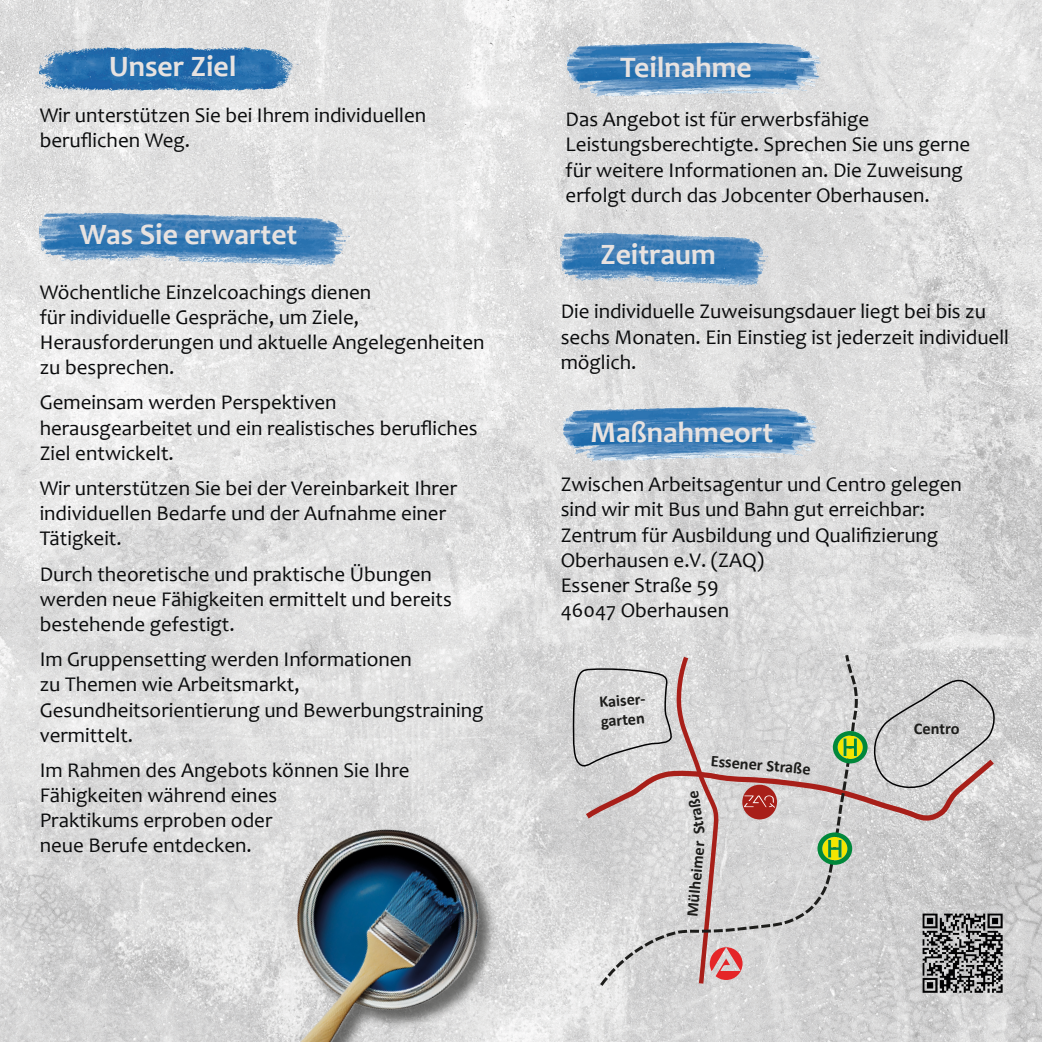
<style>
.page{position:relative;width:1042px;height:1042px;background:#fff}
.page>*{position:absolute;margin:0;border:0;box-sizing:border-box;transform-origin:0 0}
.t1{font:700 29.75px "Candara";color:#e7e2e0}
.t2{font:21px/25.2px "Candara";color:#0b0c0d}
.t3{font:700 16.45px/19.6px "Calibri";color:#1d1d1b}
</style>
<div class="page">
<img style="left:0;top:0;width:1042px;height:1042px">
<img style="left:40px;top:208px;width:332px;height:76px">
<img style="left:40px;top:42px;width:266px;height:65px">
<img style="left:566px;top:36px;width:266px;height:75px">
<svg style="left:573px;top:652px;width:424px;height:336px;background:#cfcac8"></svg>
<img style="left:918px;top:909px;width:88px;height:88px">
<img style="left:232px;top:798px;width:279px;height:244px">
<img style="left:561px;top:228px;width:218px;height:75px">
<img style="left:561px;top:401px;width:266px;height:75px">
<p class="t1" style="left:109px;top:48px;width:129px">Unser Ziel</p>
<p class="t2" style="left:40px;top:103px;width:388px">Wir unterstützen Sie bei Ihrem individuellen beruflichen Weg.</p>
<p class="t1" style="left:79px;top:216px;width:220px">Was Sie erwartet</p>
<p class="t2" style="left:40px;top:279px;width:446px">Wöchentliche Einzelcoachings dienen<br>für individuelle Gespräche, um Ziele, Herausforderungen und aktuelle Angelegenheiten zu besprechen.</p>
<p class="t2" style="left:40px;top:390px;width:439px">Gemeinsam werden Perspektiven herausgearbeitet und ein realistisches berufliches<br>Ziel entwickelt.</p>
<p class="t2" style="left:40px;top:475px;width:419px">Wir unterstützen Sie bei der Vereinbarkeit Ihrer individuellen Bedarfe und der Aufnahme einer<br>Tätigkeit.</p>
<p class="t2" style="left:40px;top:561px;width:414px">Durch theoretische und praktische Übungen werden neue Fähigkeiten ermittelt und bereits bestehende gefestigt.</p>
<p class="t2" style="left:40px;top:646px;width:445px">Im Gruppensetting werden Informationen<br>zu Themen wie Arbeitsmarkt, Gesundheitsorientierung und Bewerbungstraining vermittelt.</p>
<p class="t2" style="left:40px;top:757px;width:371px">Im Rahmen des Angebots können Sie Ihre<br>Fähigkeiten während eines<br>Praktikums erproben oder<br>neue Berufe entdecken.</p>
<p class="t1" style="left:620px;top:49px;width:133px">Teilnahme</p>
<p class="t2" style="left:566px;top:107px;width:406px">Das Angebot ist für erwerbsfähige Leistungsberechtigte. Sprechen Sie uns gerne für weitere Informationen an. Die Zuweisung erfolgt durch das Jobcenter Oberhausen.</p>
<p class="t1" style="left:600px;top:235px;width:117px">Zeitraum</p>
<p class="t2" style="left:561px;top:299px;width:450px">Die individuelle Zuweisungsdauer liegt bei bis zu sechs Monaten. Ein Einstieg ist jederzeit individuell möglich.</p>
<p class="t1" style="left:590px;top:414px;width:184px">Maßnahmeort</p>
<p class="t2" style="left:561px;top:471px;width:403px">Zwischen Arbeitsagentur und Centro gelegen sind wir mit Bus und Bahn gut erreichbar:</p>
<p class="t2" style="left:561px;top:522px;width:379px">Zentrum für Ausbildung und Qualifizierung<br>Oberhausen e.V. (ZAQ)</p>
<p class="t2" style="left:561px;top:572px;width:159px">Essener Straße 59</p>
<p class="t2" style="left:561px;top:597px;width:170px">46047 Oberhausen</p>
<p class="t3" style="left:598px;top:692px;width:51px;rotate:-5deg">Kaiser&shy;garten</p>
<p class="t3" style="left:712px;top:750px;width:102px;rotate:5deg">Essener Straße</p>
<p class="t3" style="left:689px;top:836px;width:46px;rotate:-99deg">Straße</p>
<p class="t3" style="left:682px;top:915px;width:77px;rotate:-85deg">Mülheimer</p>
<p class="t3" style="left:914px;top:719px;width:47px">Centro</p>
</div>
